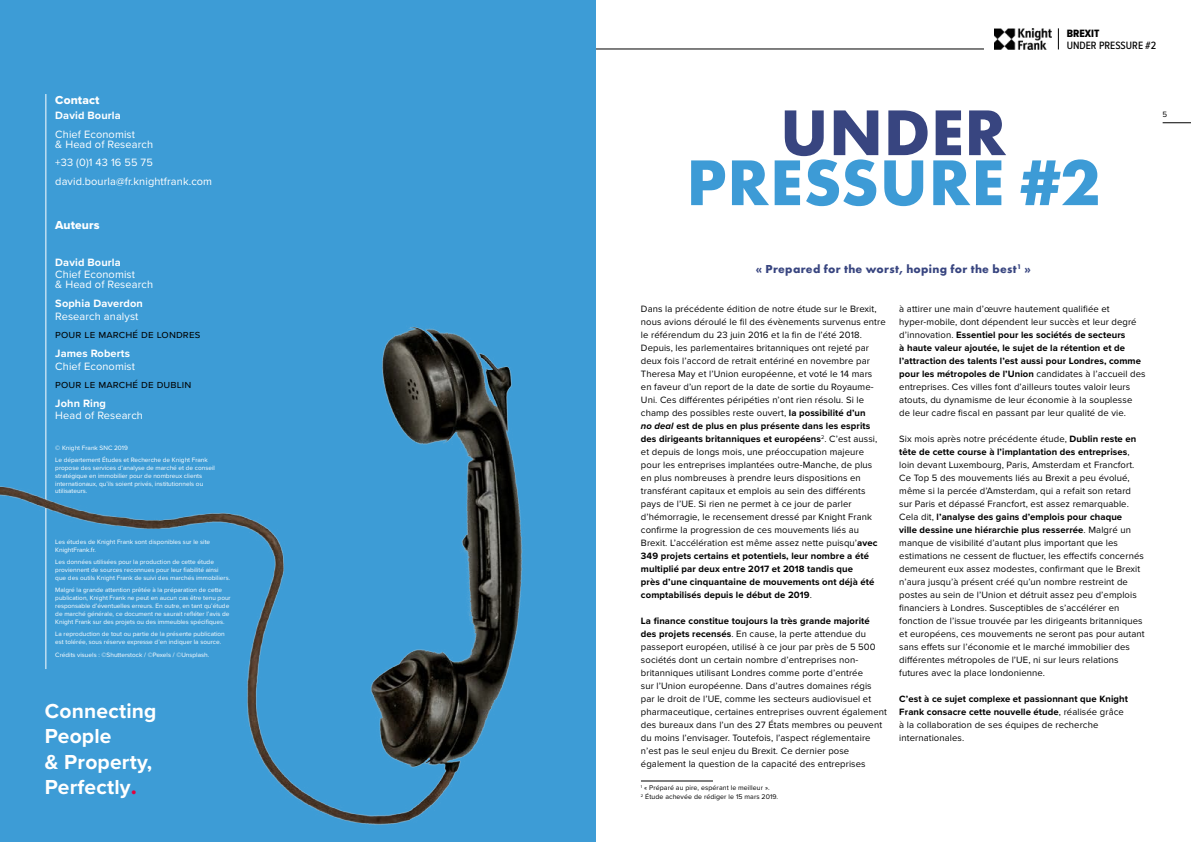
<style>
.page{position:relative;width:1191px;height:842px;background:#fff}
.page>*{position:absolute;margin:0;border:0;box-sizing:border-box;transform-origin:0 0}
.t1{font:700 67px "Futura PT";letter-spacing:.01em;color:#3d9bd6}
.t2{font:700 67px "Futura PT";letter-spacing:.01em;color:#384580}
.t3{font:700 21px/25.5px "Proxima Nova";letter-spacing:.01em;color:#fff}
.t4{font:700 12px "Futura PT";letter-spacing:.025em;color:#384580}
.t5{font:12px "Proxima Nova Extrabld";letter-spacing:.01em;color:#fff}
.t6{font:11px/10px "Proxima Nova";letter-spacing:.01em;color:#fff}
.t7{font:700 11px "Proxima Nova";letter-spacing:.01em;color:#fff}
.t8{font:11px "Proxima Nova";letter-spacing:.01em;color:#000}
.t9{font:500 11px "Proxima Nova Cond";color:#000}
.t10{font:11px "Proxima Nova Cond Extrabld";color:#000}
.t11{font:9.5px/13px "Proxima Nova";letter-spacing:.01em;color:#000}
.t12{font:700 9.5px/13px "Proxima Nova";letter-spacing:.01em;color:#000}
.t13{font:8px "Proxima Nova";color:#000}
.t14{font:7px/9px "Proxima Nova";letter-spacing:.01em;color:#000}
.t15{font:6.5px/7.8px "Proxima Nova";color:#fff}
.s1{font-size:24px;color:#e4003b}
.s2{font-weight:700}
.s3{font-weight:700;font-style:italic}
.s4{font-weight:400}
</style>
<div class="page">
<svg style="left:1162px;top:122px;width:29px;height:1px"></svg>
<hr style="left:595px;top:49px;width:389px;height:1px;background:#000">
<img style="left:995px;top:28px;width:56px;height:21px">
<svg style="left:1058px;top:28px;width:1px;height:21px"></svg>
<div style="left:0;top:0;width:595px;height:842px;background:#3d9cd6"></div>
<hr style="left:641px;top:781px;width:72px;height:1px;background:#000">
<hr style="left:45px;top:94px;width:1px;height:575px;background:#fff">
<img style="left:0;top:259px;width:523px;height:566px">
<p class="t5" style="left:55px;top:91px;width:46px">Contact</p>
<p class="t7" style="left:55px;top:107px;width:67px">David Bourla</p>
<p class="t6" style="left:55px;top:128px;width:99px">Chief Economist<br>&amp; Head of Research</p>
<p class="t6" style="left:55px;top:153px;width:158px;line-height:18.5px">+33 (0)1 43 16 55 75 david.bourla@fr.knightfrank.com</p>
<p class="t5" style="left:55px;top:216px;width:46px">Auteurs</p>
<p class="t7" style="left:55px;top:254px;width:67px">David Bourla</p>
<p class="t6" style="left:55px;top:269px;width:99px">Chief Economist<br>&amp; Head of Research</p>
<p class="t7" style="left:55px;top:295px;width:89px">Sophia Daverdon</p>
<p class="t6" style="left:55px;top:311px;width:85px">Research analyst</p>
<p class="t8" style="left:55px;top:326px;width:146px">pour le marché de londres</p>
<p class="t7" style="left:55px;top:345px;width:76px">James Roberts</p>
<p class="t6" style="left:55px;top:360px;width:81px">Chief Economist</p>
<p class="t8" style="left:55px;top:376px;width:138px">pour le marché de dublin</p>
<p class="t7" style="left:55px;top:395px;width:52px">John Ring</p>
<p class="t6" style="left:55px;top:410px;width:89px">Head of Research</p>
<p class="t15" style="left:55px;top:441px;width:154px;line-height:12.6px">© Knight Frank SNC 2019<br>Le département Études et Recherche de Knight Frank</p>
<p class="t15" style="left:55px;top:464px;width:161px">propose des services d’analyse de marché et de conseil stratégique en immobilier pour de nombreux clients internationaux, qu’ils soient privés, institutionnels ou utilisateurs.</p>
<p class="t15" style="left:55px;top:537px;width:156px">Les études de Knight Frank sont disponibles sur le site<br>KnightFrank.fr.</p>
<p class="t15" style="left:55px;top:558px;width:176px">Les données utilisées pour la production de cette étude proviennent de sources reconnues pour leur fiabilité ainsi que des outils Knight Frank de suivi des marchés immobiliers.</p>
<p class="t15" style="left:55px;top:586px;width:177px">Malgré la grande attention prêtée à la préparation de cette publication, Knight Frank ne peut en aucun cas être tenu pour responsable d’éventuelles erreurs. En outre, en tant qu’étude de marché générale, ce document ne saurait refléter l’avis de Knight Frank sur des projets ou des immeubles spécifiques.</p>
<p class="t15" style="left:55px;top:630px;width:171px">La reproduction de tout ou partie de la présente publication est tolérée, sous réserve expresse d’en indiquer la source.</p>
<p class="t15" style="left:55px;top:650px;width:155px">Crédits visuels : ©Shutterstock / ©Pexels / ©Unsplash.</p>
<h2 class="t3" style="left:45px;top:698px;width:113px">Connecting<br>People<br>&amp; Property,<br>Perfectly<span class="s1">.</span></h2>
<p class="t10" style="left:1066px;top:25px;width:34px">BREXIT</p>
<p class="t9" style="left:1066px;top:37px;width:91px">UNDER PRESSURE #2</p>
<h1 class="t2" style="left:780px;top:90px;width:228px">UNDER</h1>
<h1 class="t1" style="left:686px;top:140px;width:415px">PRESSURE #2</h1>
<p class="t13" style="left:1162px;top:108px;width:6px">5</p>
<p class="t4" style="left:755px;top:261px;width:277px">« Prepared for the worst, hoping for the best<sup>1</sup> »</p>
<p class="t11" style="left:641px;top:302px;width:246px">Dans la précédente édition de notre étude sur le Brexit, nous avions déroulé le fil des évènements survenus entre le référendum du 23 juin 2016 et la fin de l’été 2018.<br>Depuis, les parlementaires britanniques ont rejeté par deux fois l’accord de retrait entériné en novembre par Theresa May et l’Union européenne, et voté le 14 mars<br>en faveur d’un report de la date de sortie du Royaume-Uni. Ces différentes péripéties n’ont rien résolu. Si le champ des possibles reste ouvert, <span class="s2">la possibilité d’un<br></span><span class="s3">no deal</span> <span class="s2">est de plus en plus présente dans les esprits des dirigeants britanniques et européens</span><sup>2</sup>. C’est aussi, et depuis de longs mois, une préoccupation majeure pour les entreprises implantées outre-Manche, de plus<br>en plus nombreuses à prendre leurs dispositions en transférant capitaux et emplois au sein des différents pays de l’UE. Si rien ne permet à ce jour de parler d’hémorragie, le recensement dressé par Knight Frank confirme la progression de ces mouvements liés au Brexit. L’accélération est même assez nette puisqu’<span class="s2">avec 349 projets certains et potentiels, leur nombre a été multiplié par deux entre 2017 et 2018 tandis que<br>près d’une cinquantaine de mouvements ont déjà été comptabilisés depuis le début de 2019</span>.</p>
<p class="t11" style="left:641px;top:614px;width:247px"><span class="s2">La finance constitue toujours la très grande majorité des projets recensés</span>. En cause, la perte attendue du passeport européen, utilisé à ce jour par près de 5 500 sociétés dont un certain nombre d’entreprises non&shy;britanniques utilisant Londres comme porte d’entrée<br>sur l’Union européenne. Dans d’autres domaines régis par le droit de l’UE, comme les secteurs audiovisuel et pharmaceutique, certaines entreprises ouvrent également des bureaux dans l’un des 27 États membres ou peuvent du moins l’envisager. Toutefois, l’aspect réglementaire n’est pas le seul enjeu du Brexit. Ce dernier pose également la question de la capacité des entreprises</p>
<p class="t14" style="left:641px;top:783px;width:139px"><sup>1</sup> « Préparé au pire, espérant le meilleur ».<br><sup>2</sup> Étude achevée de rédiger le 15 mars 2019.</p>
<p class="t11" style="left:899px;top:302px;width:248px">à attirer une main d’œuvre hautement qualifiée et hyper-mobile, dont dépendent leur succès et leur degré d’innovation. <span class="s2">Essentiel pour les sociétés de secteurs<br>à haute valeur ajoutée, le sujet de la rétention et de l’attraction des talents l’est aussi pour Londres, comme pour les métropoles de l’Union</span> candidates à l’accueil des entreprises. Ces villes font d’ailleurs toutes valoir leurs atouts, du dynamisme de leur économie à la souplesse<br>de leur cadre fiscal en passant par leur qualité de vie.</p>
<p class="t11" style="left:899px;top:432px;width:247px">Six mois après notre précédente étude, <span class="s2">Dublin reste en tête de cette course à l’implantation des entreprises</span>, loin devant Luxembourg, Paris, Amsterdam et Francfort.<br>Ce Top 5 des mouvements liés au Brexit a peu évolué, même si la percée d’Amsterdam, qui a refait son retard sur Paris et dépassé Francfort, est assez remarquable.<br>Cela dit, <span class="s2">l’analyse des gains d’emplois pour chaque<br>ville dessine une hiérarchie plus resserrée</span>. Malgré un manque de visibilité d’autant plus important que les estimations ne cessent de fluctuer, les effectifs concernés demeurent eux assez modestes, confirmant que le Brexit n’aura jusqu’à présent créé qu’un nombre restreint de postes au sein de l’Union et détruit assez peu d’emplois financiers à Londres. Susceptibles de s’accélérer en fonction de l’issue trouvée par les dirigeants britanniques et européens, ces mouvements ne seront pas pour autant sans effets sur l’économie et le marché immobilier des différentes métropoles de l’UE, ni sur leurs relations futures avec la place londonienne.</p>
<p class="t12" style="left:899px;top:692px;width:230px">C’est à ce sujet complexe et passionnant que Knight Frank consacre cette nouvelle étude<span class="s4">, réalisée grâce à la collaboration de ses équipes de recherche internationales.</span></p>
</div>
